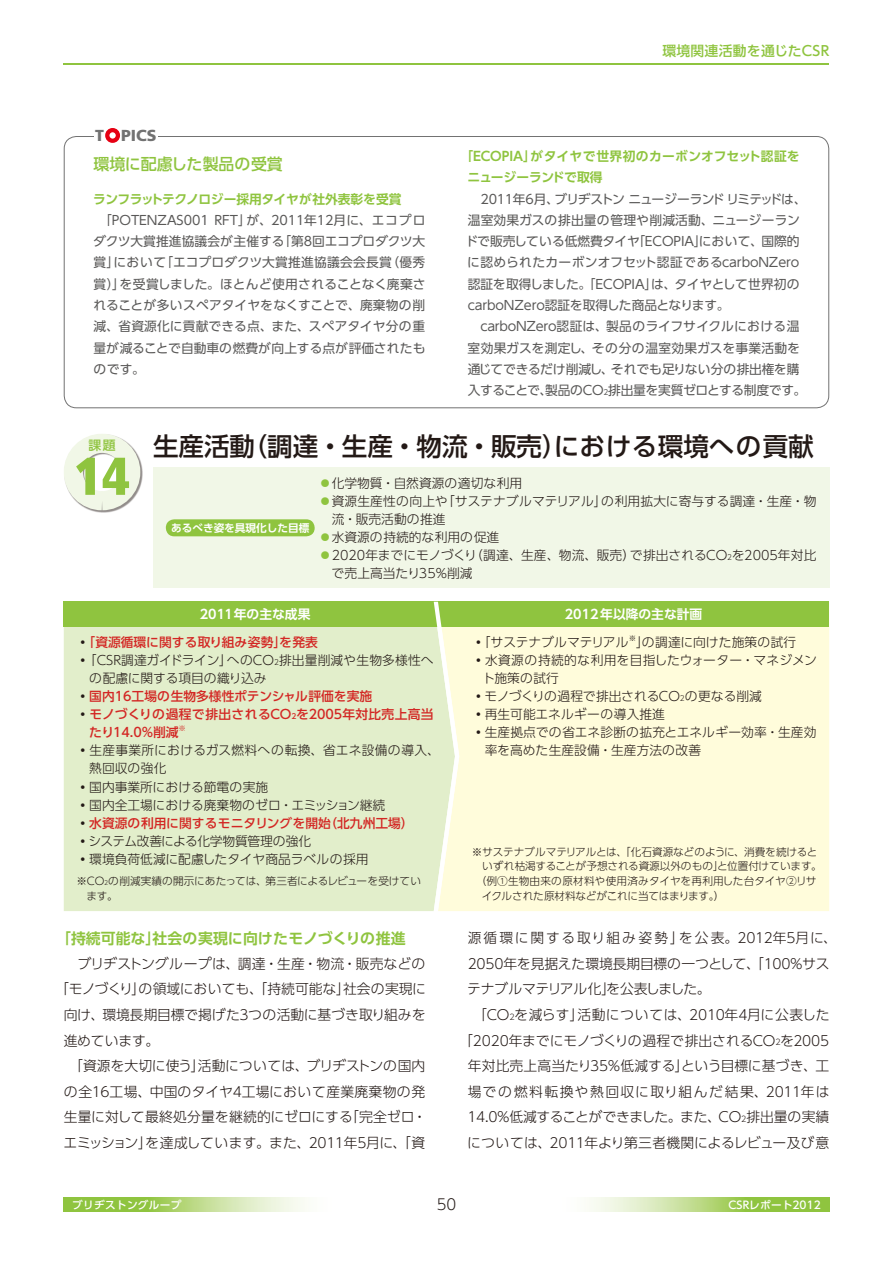
<style>
.page{position:relative;width:893px;height:1263px;background:#fff}
.page>*{position:absolute;margin:0;border:0;box-sizing:border-box;transform-origin:0 0}
.t1{font:900 condensed 53.1px "Frutiger";color:#8fc43f}
.t2{font:500 25.5px "UD Shin Go Pro";color:#231916}
.t3{font:500 15.9px "UD Shin Go Pro";letter-spacing:-.005em;color:#8fc43f}
.t4{font:900 15.9px "Frutiger";color:#727272}
.t5{font:700 14.85px "UD Shin Go Pro De";color:#8fc43f}
.t6{font:300 14.85px "UD Shin Go Pro";color:#231916}
.t7{font:300 13.8px "UD Shin Go Pro";letter-spacing:-.005em;color:#231916}
.t8{font:300 13.8px "UD Shin Go Pro";letter-spacing:.015em;color:#231916}
.t9{font:300 13.8px "UD Shin Go Pro";letter-spacing:-.025em;color:#231916}
.t10{font:300 13.8px "UD Shin Go Pro";letter-spacing:.12em;color:#231916}
.t11{font:300 13.8px "UD Shin Go Pro";letter-spacing:.1em;color:#231916}
.t12{font:300 13.8px "UD Shin Go Pro";letter-spacing:-.03em;color:#231916}
.t13{font:500 13.8px "UD Shin Go Pro";letter-spacing:.02em;color:#8fc43f}
.t14{font:12.75px/21.3px "UD Shin Go Pro";letter-spacing:-.01em;color:#595857;text-align:justify}
.t15{font:300 12.75px "UD Shin Go Pro";color:#231916}
.t16{font:500 12.75px "UD Shin Go Pro";color:#d32724}
.t17{font:300 12.75px "UD Shin Go Pro";letter-spacing:.02em;color:#231916}
.t18{font:700 12.75px/21.3px "UD Shin Go Pro De";letter-spacing:-.005em;color:#8fc43f}
.t19{font:700 12.75px "UD Shin Go Pro De";letter-spacing:-.025em;color:#8fc43f}
.t20{font:700 12.75px "UD Shin Go Pro De";color:#fff}
.t21{font:300 12.75px "UD Shin Go Pro";letter-spacing:-.02em;color:#231916}
.t22{font:500 12.75px "UD Shin Go Pro";color:#8fc43f}
.t23{font:300 10.65px/14.9px "UD Shin Go Pro";letter-spacing:-.005em;color:#231916}
.t24{font:300 10.65px "UD Shin Go Pro";letter-spacing:.015em;color:#231916}
.t25{font:700 10.65px "UD Shin Go Pro De";color:#fff}
.t26{font:500 10.65px "UD Shin Go Pro";color:#fff}
.t27{font:500 10.65px "UD Shin Go Pro";letter-spacing:.03em;color:#fff}
.t28{font:300 7.5px "UD Shin Go Pro";color:#231916}
.t29{font:500 7.5px "UD Shin Go Pro";color:#d32724}
.s1{font-size:7.5px}
.s2{color:#8fc43f}
.s3{font-weight:300;color:#231916}
.s4{font-size:6.15px}
.s5{font-size:8.1px}
</style>
<div class="page">
<svg style="left:589px;top:1197px;width:240px;height:15px;background:#b8d984"></svg>
<svg style="left:64px;top:1197px;width:241px;height:15px;background:#b8d883"></svg>
<hr style="left:64px;top:64px;width:765px;height:1px;background:#8fc43f">
<div style="left:153px;top:468px;width:676px;height:120px;background:#f1f7e7"></div>
<div style="left:64px;top:434px;width:78px;height:78px;background:#231916;opacity:.5"></div>
<div style="left:64px;top:434px;width:76px;height:76px;border:19px solid #f1f7e7;border-radius:50%"></div>
<div style="left:166px;top:519px;width:149px;height:17px;background:#8fc43f;border-radius:9px"></div>
<div style="left:459px;top:627px;width:370px;height:284px;background:#fffcdb"></div>
<div style="left:64px;top:627px;width:370px;height:284px;background:#e2eecb"></div>
<div style="left:64px;top:602px;width:765px;height:25px;background:#8fc43f"></div>
<svg style="left:434px;top:602px;width:25px;height:309px"></svg>
<div style="left:105px;top:128px;width:15px;height:15px;border:4px solid #e60013;border-radius:50%"></div>
<p class="t4" style="left:95px;top:126px;width:63px">T PICS</p>
<p class="t3" style="left:94px;top:151px;width:191px">環境に配慮した製品の受賞</p>
<p class="t19" style="left:93px;top:188px;width:310px">ランフラットテクノロジー採用タイヤが社外表彰を受賞</p>
<p class="t14" style="left:93px;top:209px;width:334px">　「POTENZAS001 RFT」が、2011年12月に、エコプロダクツ大賞推進協議会が主催する「第8回エコプロダクツ大賞」において「エコプロダクツ大賞推進協議会会長賞（優秀賞）」を受賞しました。ほとんど使用されることなく廃棄されることが多いスペアタイヤをなくすことで、廃棄物の削減、省資源化に貢献できる点、また、スペアタイヤ分の重量が減ることで自動車の燃費が向上する点が評価されたものです。</p>
<p class="t13" style="left:662px;top:39px;width:168px">環境関連活動を通じたCSR</p>
<p class="t18" style="left:468px;top:145px;width:334px;text-indent:-7px">「ECOPIA」がタイヤで世界初のカーボンオフセット認証をニュージーランドで取得</p>
<p class="t14" style="left:465px;top:188px;width:343px;text-align:left">　2011年6月、ブリヂストンニュージーランドリミテッドは、温室効果ガスの排出量の管理や削減活動、ニュージーランドで販売している低燃費タイヤ「ECOPIA」において、国際的に認められたカーボンオフセット認証であるcarboNZero認証を取得しました。「ECOPIA」は、タイヤとして世界初のcarboNZero認証を取得した商品となります。　carboNZero認証は、製品のライフサイクルにおける温室効果ガスを測定し、その分の温室効果ガスを事業活動を通じてできるだけ削減し、それでも足りない分の排出権を購入することで、製品のCO<span class="s1">2</span>排出量を実質ゼロとする制度です。</p>
<p class="t22" style="left:89px;top:435px;width:28px">課題</p>
<h1 class="t1" style="left:74px;top:444px;width:57px">14</h1>
<h2 class="t2" style="left:153px;top:426px;width:662px">生産活動（調達・生産・物流・販売）における環境への貢献</h2>
<p class="t25" style="left:171px;top:519px;width:140px">あるべき姿を具現化した目標</p>
<p class="t15" style="left:319px;top:472px;width:205px"><span class="s2">◦</span>化学物質・自然資源の適切な利用</p>
<p class="t15" style="left:319px;top:490px;width:499px"><span class="s2">◦</span>資源生産性の向上や「サステナブルマテリアル」の利用拡大に寄与する調達・生産・物</p>
<p class="t15" style="left:332px;top:508px;width:116px">流・販売活動の推進</p>
<p class="t15" style="left:319px;top:527px;width:182px"><span class="s2">◦</span>水資源の持続的な利用の促進</p>
<p class="t15" style="left:319px;top:545px;width:499px"><span class="s2">◦</span>2020年までにモノづくり（調達、生産、物流、販売）で排出されるCO<span class="s1">2</span>を2005年対比</p>
<p class="t15" style="left:331px;top:563px;width:143px">で売上高当たり35%削減</p>
<p class="t20" style="left:200px;top:604px;width:112px">2011年の主な成果</p>
<p class="t20" style="left:565px;top:604px;width:139px">2012年以降の主な計画</p>
<p class="t16" style="left:77px;top:632px;width:243px"><span class="s3">◦</span>「資源循環に関する取り組み姿勢」を発表</p>
<p class="t15" style="left:77px;top:650px;width:359px">◦「CSR調達ガイドライン」へのCO<span class="s1">2</span>排出量削減や生物多様性へ</p>
<p class="t15" style="left:89px;top:668px;width:179px">の配慮に関する項目の織り込み</p>
<p class="t16" style="left:77px;top:686px;width:297px"><span class="s3">◦</span>国内16工場の生物多様性ポテンシャル評価を実施</p>
<p class="t16" style="left:77px;top:704px;width:359px"><span class="s3">◦</span>モノづくりの過程で排出されるCO<span class="s1">2</span>を2005年対比売上高当</p>
<p class="t16" style="left:89px;top:722px;width:91px">たり14.0％削減</p>
<p class="t29" style="left:179px;top:722px;width:9px">※</p>
<p class="t17" style="left:77px;top:740px;width:365px">◦生産事業所におけるガス燃料への転換、省エネ設備の導入、</p>
<p class="t15" style="left:89px;top:758px;width:79px">熱回収の強化</p>
<p class="t15" style="left:77px;top:776px;width:193px">◦国内事業所における節電の実施</p>
<p class="t15" style="left:77px;top:794px;width:310px">◦国内全工場における廃棄物のゼロ・エミッション継続</p>
<p class="t16" style="left:77px;top:812px;width:339px"><span class="s3">◦</span>水資源の利用に関するモニタリングを開始（北九州工場）</p>
<p class="t21" style="left:77px;top:831px;width:236px">◦システム改善による化学物質管理の強化</p>
<p class="t15" style="left:77px;top:849px;width:294px">◦環境負荷低減に配慮したタイヤ商品ラベルの採用</p>
<p class="t23" style="left:86px;top:873px;width:336px;text-indent:-10px">※CO<span class="s4">2</span>の削減実績の開示にあたっては、第三者によるレビューを受けています。</p>
<p class="t5" style="left:56px;top:927px;width:351px">「持続可能な」社会の実現に向けたモノづくりの推進</p>
<p class="t8" style="left:64px;top:952px;width:363px">　ブリヂストングループは、調達・生産・物流・販売などの</p>
<p class="t7" style="left:55px;top:978px;width:372px">「モノづくり」の領域においても、「持続可能な」社会の実現に</p>
<p class="t7" style="left:64px;top:1003px;width:364px">向け、環境長期目標で掲げた3つの活動に基づき取り組みを</p>
<p class="t7" style="left:64px;top:1029px;width:97px">進めています。</p>
<p class="t7" style="left:64px;top:1054px;width:363px">　「資源を大切に使う」活動については、ブリヂストンの国内</p>
<p class="t8" style="left:64px;top:1080px;width:363px">の全16工場、中国のタイヤ4工場において産業廃棄物の発</p>
<p class="t7" style="left:64px;top:1106px;width:364px">生量に対して最終処分量を継続的にゼロにする「完全ゼロ・</p>
<p class="t7" style="left:63px;top:1131px;width:363px">エミッション」を達成しています。また、2011年5月に、「資</p>
<p class="t15" style="left:472px;top:632px;width:158px">◦「サステナブルマテリアル</p>
<p class="t28" style="left:629px;top:632px;width:9px">※</p>
<p class="t15" style="left:636px;top:632px;width:162px">」の調達に向けた施策の試行</p>
<p class="t17" style="left:472px;top:650px;width:346px">◦水資源の持続的な利用を目指したウォーター・マネジメン</p>
<p class="t15" style="left:482px;top:668px;width:78px">ト施策の試行</p>
<p class="t15" style="left:472px;top:686px;width:291px">◦モノづくりの過程で排出されるCO<span class="s1">2</span>の更なる削減</p>
<p class="t15" style="left:472px;top:704px;width:194px">◦再生可能エネルギーの導入推進</p>
<p class="t15" style="left:472px;top:722px;width:346px">◦生産拠点での省エネ診断の拡充とエネルギー効率・生産効</p>
<p class="t15" style="left:485px;top:740px;width:218px">率を高めた生産設備・生産方法の改善</p>
<p class="t23" style="left:472px;top:844px;width:347px">※サステナブルマテリアルとは、「化石資源などのように､消費を続けると</p>
<p class="t23" style="left:482px;top:859px;width:341px">いずれ枯渇することが予想される資源以外のもの」と位置付けています。</p>
<p class="t24" style="left:476px;top:873px;width:342px">（例①生物由来の原材料や使用済みタイヤを再利用した台タイヤ②リサ</p>
<p class="t23" style="left:482px;top:888px;width:244px">イクルされた原材料などがこれに当てはまります。）</p>
<p class="t10" style="left:468px;top:927px;width:371px">源循環に関する取り組み姿勢」を公表。2012年5月に、</p>
<p class="t7" style="left:468px;top:952px;width:364px">2050年を見据えた環境長期目標の一つとして、「100％サス</p>
<p class="t12" style="left:467px;top:978px;width:245px">テナブルマテリアル化」を公表しました。</p>
<p class="t7" style="left:468px;top:1003px;width:363px">　「CO<span class="s5">2</span>を減らす」活動については、2010年4月に公表した</p>
<p class="t7" style="left:459px;top:1029px;width:372px">「2020年までにモノづくりの過程で排出されるCO<span class="s5">2</span>を2005</p>
<p class="t7" style="left:468px;top:1054px;width:363px">年対比売上高当たり35％低減する」という目標に基づき、工</p>
<p class="t11" style="left:468px;top:1080px;width:363px">場での燃料転換や熱回収に取り組んだ結果、2011年は</p>
<p class="t9" style="left:467px;top:1106px;width:363px">14.0％低減することができました。また、CO<span class="s5">2</span>排出量の実績</p>
<p class="t7" style="left:467px;top:1131px;width:364px">については、2011年より第三者機関によるレビュー及び意</p>
<p class="t27" style="left:72px;top:1196px;width:111px">ブリヂストングループ</p>
<p class="t6" style="left:437px;top:1192px;width:21px">50</p>
<p class="t26" style="left:729px;top:1196px;width:94px">CSRレポート2012</p>
</div>
